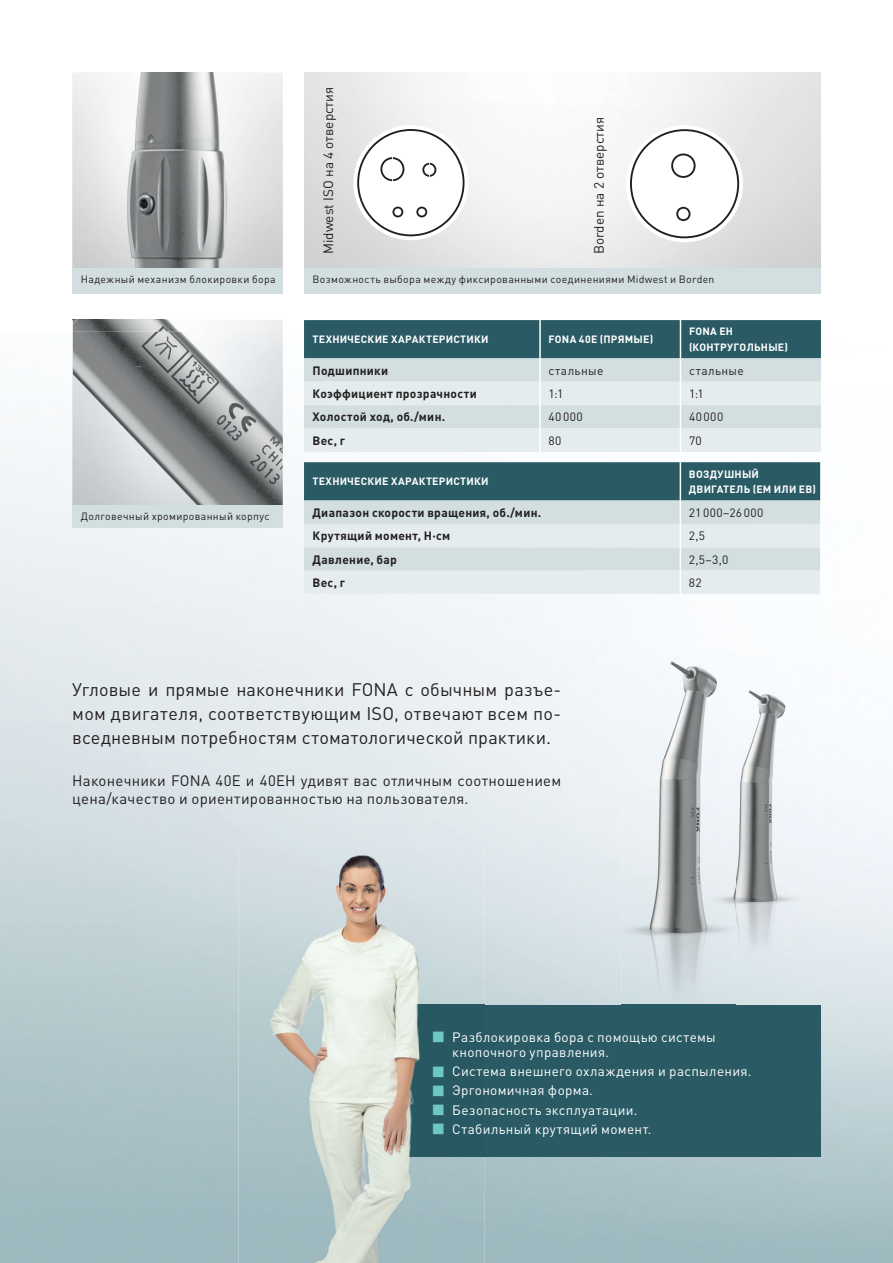
<style>
.page{position:relative;width:893px;height:1263px;background:#fff}
.page>*{position:absolute;margin:0;border:0;box-sizing:border-box;transform-origin:0 0}
.t1{font:18px/24px "DIN Pro";letter-spacing:.01em;color:#231f20;text-align:justify}
.t2{font:15px/18px "DIN Pro";letter-spacing:.015em;color:#231f20}
.t3{font:13.5px/19.2px "DIN Pro";letter-spacing:.025em;color:#fff}
.t4{font:13.5px "DIN Pro";color:#231f20}
.t5{font:700 12px "DIN Pro";letter-spacing:.025em;color:#231f20}
.t6{font:12px "DIN Pro";letter-spacing:.04em;color:#231f20}
.t7{font:10.5px "DIN Pro";letter-spacing:.035em;color:#231f20}
.t8{font:700 10.5px/15.8px "DIN Pro";letter-spacing:.025em;color:#fff}
</style>
<div class="page">
<div style="left:409px;top:1005px;width:412px;height:152px;background:#2a5a64"></div>
<img style="left:72px;top:73px;width:211px;height:195px">
<img style="left:79px;top:72px;width:182px;height:196px">
<img style="left:73px;top:320px;width:210px;height:185px">
<img style="left:621px;top:648px;width:115px;height:357px">
<img style="left:710px;top:680px;width:90px;height:300px">
<img style="left:238px;top:848px;width:247px;height:415px">
<img style="left:409px;top:1005px;width:76px;height:152px">
<svg style="left:357px;top:129px;width:107px;height:107px"></svg>
<svg style="left:630px;top:129px;width:109px;height:109px"></svg>
<div style="left:72px;top:268px;width:211px;height:26px;background:#d2dee0"></div>
<div style="left:72px;top:505px;width:211px;height:23px;background:#d2dee0"></div>
<div style="left:304px;top:268px;width:517px;height:26px;background:#d2dee0"></div>
<svg style="left:304px;top:320px;width:517px;height:132px;background:#a9bdc1"></svg>
<svg style="left:304px;top:462px;width:517px;height:132px;background:#a8bdc1"></svg>
<hr style="left:820px;top:571px;width:2px;height:23px;background:#fff">
<svg style="left:433px;top:1032px;width:11px;height:11px"></svg>
<svg style="left:433px;top:1066px;width:11px;height:11px"></svg>
<svg style="left:433px;top:1085px;width:11px;height:11px"></svg>
<svg style="left:433px;top:1105px;width:11px;height:10px"></svg>
<svg style="left:433px;top:1124px;width:11px;height:11px"></svg>
<p class="t7" style="left:81px;top:275px;width:196px">Надежный механизм блокировки бора</p>
<p class="t7" style="left:81px;top:512px;width:190px">Долговечный хромированный корпус</p>
<p class="t4" style="left:324px;top:254px;width:169px;rotate:-90deg">Midwest ISO на 4 отверстия</p>
<p class="t4" style="left:594px;top:254px;width:138px;rotate:-90deg">Borden на 2 отверстия</p>
<p class="t7" style="left:312px;top:275px;width:403px">Возможность выбора между фиксированными соединениями Midwest и Borden</p>
<p class="t8" style="left:312px;top:333px;width:178px">ТЕХНИЧЕСКИЕ ХАРАКТЕРИСТИКИ</p>
<p class="t8" style="left:548px;top:333px;width:106px">FONA 40E (ПРЯМЫЕ)</p>
<p class="t8" style="left:689px;top:325px;width:101px">FONA EH (КОНТРУГОЛЬНЫЕ)</p>
<p class="t5" style="left:312px;top:366px;width:77px">Подшипники</p>
<p class="t6" style="left:548px;top:366px;width:56px">стальные</p>
<p class="t6" style="left:689px;top:366px;width:56px">стальные</p>
<p class="t5" style="left:312px;top:389px;width:166px">Коэффициент прозрачности</p>
<p class="t6" style="left:548px;top:389px;width:16px">1:1</p>
<p class="t6" style="left:689px;top:389px;width:16px">1:1</p>
<p class="t5" style="left:312px;top:413px;width:134px">Холостой ход, об./мин.</p>
<p class="t6" style="left:548px;top:413px;width:36px">40 000</p>
<p class="t6" style="left:689px;top:413px;width:36px">40 000</p>
<p class="t5" style="left:312px;top:436px;width:34px">Вес, г</p>
<p class="t6" style="left:548px;top:436px;width:14px">80</p>
<p class="t6" style="left:689px;top:436px;width:14px">70</p>
<p class="t8" style="left:312px;top:475px;width:178px">ТЕХНИЧЕСКИЕ ХАРАКТЕРИСТИКИ</p>
<p class="t8" style="left:689px;top:467px;width:128px">ВОЗДУШНЫЙ<br>ДВИГАТЕЛЬ (EM ИЛИ EB)</p>
<p class="t5" style="left:312px;top:508px;width:230px">Диапазон скорости вращения, об./мин.</p>
<p class="t6" style="left:689px;top:508px;width:76px">21 000–26 000</p>
<p class="t5" style="left:312px;top:532px;width:139px">Крутящий момент, Н·см</p>
<p class="t6" style="left:689px;top:532px;width:18px">2,5</p>
<p class="t5" style="left:312px;top:555px;width:86px">Давление, бар</p>
<p class="t6" style="left:689px;top:555px;width:41px">2,5–3,0</p>
<p class="t5" style="left:312px;top:578px;width:34px">Вес, г</p>
<p class="t6" style="left:689px;top:578px;width:14px">82</p>
<h1 class="t1" style="left:72px;top:680px;width:490px">Угловые и прямые наконечники FONA с обычным разъе&shy;мом двигателя, соответствующим ISO, отвечают всем по&shy;вседневным потребностям стоматологической практики.</h1>
<p class="t2" style="left:72px;top:773px;width:490px">Наконечники FONA 40E и 40EH удивят вас отличным соотно ше нием цена/качество и ориентированностью на пользователя.</p>
<p class="t3" style="left:452px;top:1031px;width:265px;line-height:15px">Разблокировка бора с помощью системы кнопочного управления.</p>
<p class="t3" style="left:452px;top:1063px;width:300px">Система внешнего охлаждения и распыления.<br>Эргономичная форма.<br>Безопасность эксплуатации.<br>Стабильный крутящий момент.</p>
</div>
